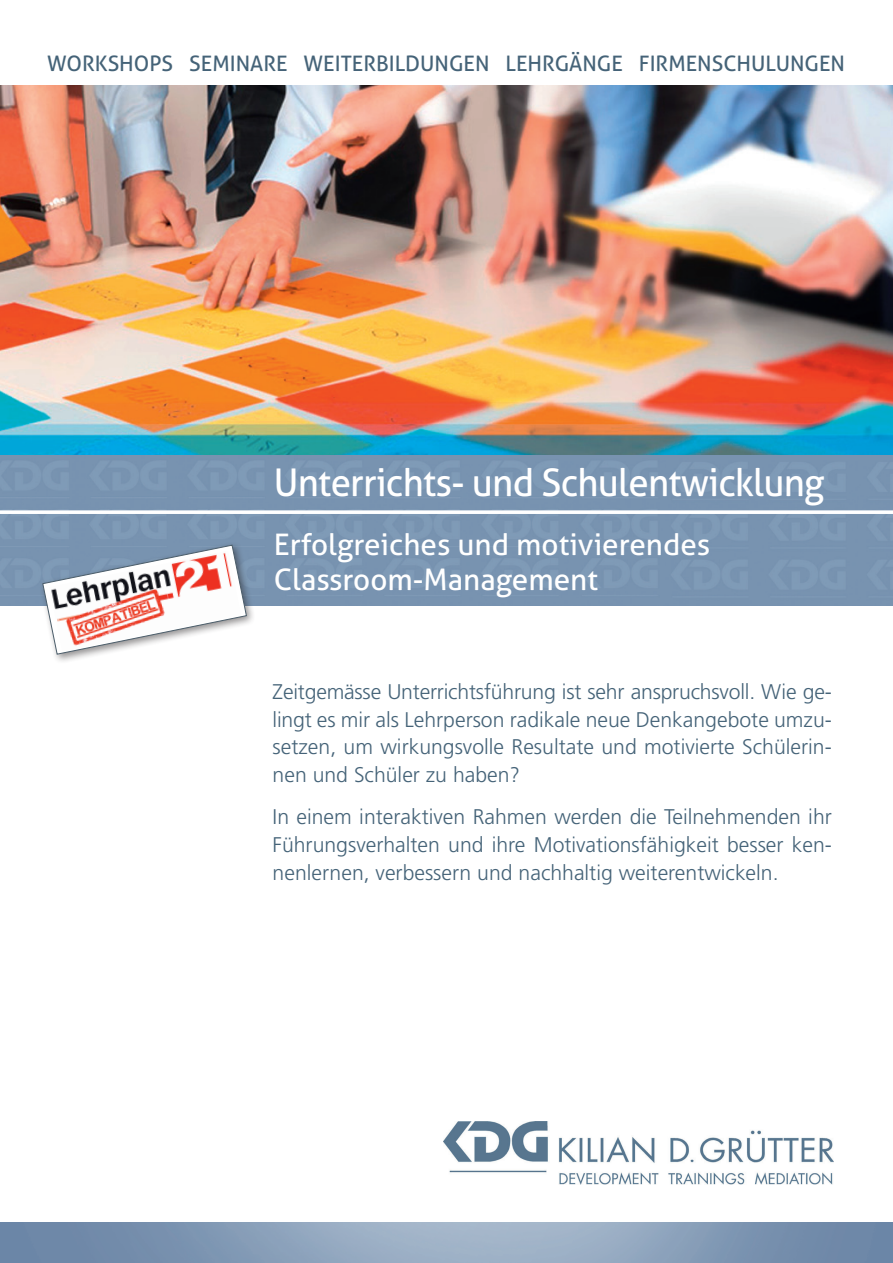
<style>
.page{position:relative;width:893px;height:1263px;background:#fff}
.page>*{position:absolute;margin:0;border:0;box-sizing:border-box;transform-origin:0 0}
.t1{font:38.25px "Aller";letter-spacing:-.02em;color:#fff;scale:.96 1}
.t2{font:29.7px/35.7px "Aller";color:#fff}
.t3{font:21.3px "Aller";color:#456378}
.t4{font:300 21.15px/27.6px "Frutiger LT";color:#456378;text-align:justify}
</style>
<div class="page">
<img style="left:0;top:85px;width:893px;height:521px">
<img style="left:444px;top:1121px;width:389px;height:64px">
<div style="left:39px;top:542px;width:217px;height:122px;background:#231f20;opacity:.49"></div>
<svg style="left:42px;top:545px;width:205px;height:109px"></svg>
<svg style="left:0;top:510px;width:893px;height:4px"></svg>
<p class="t3" style="left:47px;top:51px;width:799px">WORKSHOPS SEMINARE WEITERBILDUNGEN LEHRGÄNGE FIRMENSCHULUNGEN</p>
<h1 class="t1" style="left:274px;top:459px;width:575px">Unterrichts- und Schulentwicklung</h1>
<h2 class="t2" style="left:274px;top:526px;width:438px">Erfolgreiches und motivierendes<br>Classroom-Management</h2>
<p class="t4" style="left:273px;top:678px;width:561px">Zeitgemässe Unterrichtsführung ist sehr anspruchsvoll. Wie ge&shy;lingt es mir als Lehrperson radikale neue Denkangebote umzu&shy;setzen, um wirkungsvolle Resultate und motivierte Schülerin&shy;nen und Schüler zu haben?</p>
<p class="t4" style="left:273px;top:804px;width:561px">In einem interaktiven Rahmen werden die Teilnehmenden ihr Führungsverhalten und ihre Motivationsfähigkeit besser ken&shy;nenlernen, verbessern und nachhaltig weiterentwickeln.</p>
</div>
